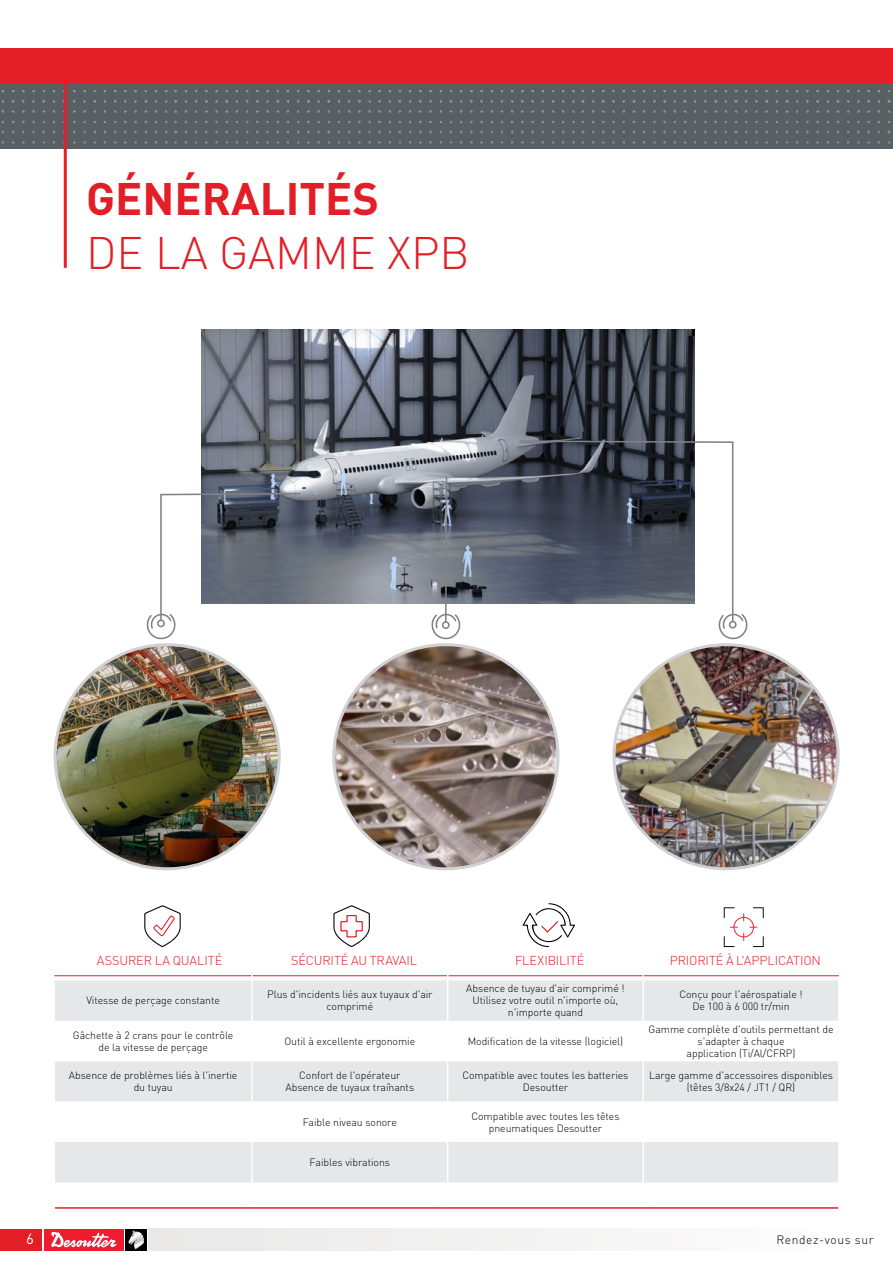
<style>
.page{position:relative;width:893px;height:1263px;background:#fff}
.page>*{position:absolute;margin:0;border:0;box-sizing:border-box;transform-origin:0 0}
.t1{font:300 45px "DIN";color:#e31e26}
.t2{font:700 45px "DIN";color:#e31e26}
.t3{font:15px "DIN";color:#fff}
.t4{font:300 12.75px "DIN";letter-spacing:-.005em;color:#e31e26}
.t5{font:300 12px "DIN";letter-spacing:.05em;color:#000}
.t6{font:300 10.5px/12px "DIN";letter-spacing:-.005em;color:#000;text-align:center}
</style>
<div class="page">
<div style="left:0;top:83px;width:893px;height:66px;background:#586063"></div>
<div style="left:0;top:49px;width:893px;height:34px;background:#e31e26"></div>
<div style="left:0;top:1229px;width:43px;height:21px;background:#e31e26"></div>
<svg style="left:125px;top:1229px;width:1px;height:21px"></svg>
<div style="left:126px;top:1229px;width:21px;height:21px;background:#000"></div>
<div style="left:44px;top:1229px;width:80px;height:21px;background:#ed1c2e"></div>
<svg style="left:51px;top:1231px;width:66px;height:16px"></svg>
<svg style="left:128px;top:1230px;width:16px;height:19px"></svg>
<div style="left:148px;top:1229px;width:675px;height:21px;background:#f3f2f1"></div>
<div style="left:55px;top:980px;width:783px;height:202px;background:#e6e7e8"></div>
<svg style="left:55px;top:1021px;width:783px;height:121px"></svg>
<hr style="left:642px;top:980px;width:2px;height:41px;background:#fff">
<hr style="left:642px;top:1021px;width:2px;height:40px;background:#fff">
<hr style="left:642px;top:1061px;width:2px;height:40px;background:#fff">
<hr style="left:642px;top:1101px;width:2px;height:41px;background:#fff">
<hr style="left:447px;top:980px;width:1px;height:41px;background:#fff">
<hr style="left:447px;top:1021px;width:1px;height:40px;background:#fff">
<hr style="left:447px;top:1061px;width:1px;height:40px;background:#fff">
<hr style="left:447px;top:1101px;width:1px;height:41px;background:#fff">
<hr style="left:251px;top:980px;width:2px;height:41px;background:#fff">
<hr style="left:251px;top:1021px;width:2px;height:40px;background:#fff">
<hr style="left:251px;top:1061px;width:2px;height:40px;background:#fff">
<hr style="left:251px;top:1142px;width:2px;height:40px;background:#fff">
<hr style="left:251px;top:1101px;width:2px;height:41px;background:#fff">
<hr style="left:447px;top:1142px;width:1px;height:40px;background:#fff">
<hr style="left:642px;top:1142px;width:2px;height:40px;background:#fff">
<hr style="left:55px;top:1207px;width:197px;height:2px;background:#e31e26">
<hr style="left:252px;top:1207px;width:196px;height:2px;background:#e31e26">
<hr style="left:448px;top:1207px;width:195px;height:2px;background:#e31e26">
<hr style="left:643px;top:1207px;width:195px;height:2px;background:#e31e26">
<hr style="left:54px;top:975px;width:197px;height:1px;background:#e31e26">
<hr style="left:253px;top:975px;width:194px;height:1px;background:#e31e26">
<hr style="left:448px;top:975px;width:194px;height:1px;background:#e31e26">
<hr style="left:644px;top:975px;width:195px;height:1px;background:#e31e26">
<svg style="left:144px;top:905px;width:37px;height:42px"></svg>
<img style="left:201px;top:329px;width:493px;height:274px">
<svg style="left:429px;top:475px;width:32px;height:165px"></svg>
<div style="left:442px;top:621px;width:8px;height:8px;border:2px solid #808285;border-radius:50%"></div>
<svg style="left:146px;top:492px;width:156px;height:148px"></svg>
<div style="left:157px;top:619px;width:8px;height:8px;border:2px solid #808285;border-radius:50%"></div>
<svg style="left:518px;top:440px;width:230px;height:200px"></svg>
<div style="left:729px;top:621px;width:8px;height:8px;border:2px solid #808285;border-radius:50%"></div>
<svg style="left:333px;top:905px;width:37px;height:42px"></svg>
<svg style="left:523px;top:903px;width:52px;height:44px"></svg>
<svg style="left:724px;top:907px;width:40px;height:40px"></svg>
<img style="left:54px;top:643px;width:227px;height:228px">
<img style="left:335px;top:646px;width:221px;height:223px">
<img style="left:616px;top:646px;width:221px;height:223px">
<hr style="left:64px;top:80px;width:3px;height:188px;background:#e31e26">
<h1 class="t2" style="left:86px;top:169px;width:294px">GÉNÉRALITÉS</h1>
<h1 class="t1" style="left:86px;top:225px;width:385px">DE LA GAMME XPB</h1>
<p class="t4" style="left:97px;top:953px;width:127px">ASSURER LA QUALITÉ</p>
<p class="t4" style="left:291px;top:953px;width:127px">SÉCURITÉ AU TRAVAIL</p>
<p class="t4" style="left:515px;top:953px;width:71px">FLEXIBILITÉ</p>
<p class="t4" style="left:670px;top:953px;width:153px">PRIORITÉ À L'APPLICATION</p>
<p class="t6" style="left:86px;top:994px;width:135px">Vitesse de perçage constante</p>
<p class="t6" style="left:267px;top:988px;width:167px">Plus d'incidents liés aux tuyaux d'air comprimé</p>
<p class="t6" style="left:466px;top:982px;width:160px">Absence de tuyau d'air comprimé !<br>Utilisez votre outil n'importe où, n'importe quand</p>
<p class="t6" style="left:679px;top:988px;width:125px">Conçu pour l'aérospatiale !<br>De 100 à 6 000 tr/min</p>
<p class="t6" style="left:73px;top:1029px;width:162px">Gâchette à 2 crans pour le contrôle de la vitesse de perçage</p>
<p class="t6" style="left:284px;top:1035px;width:132px">Outil à excellente ergonomie</p>
<p class="t6" style="left:468px;top:1035px;width:157px">Modification de la vitesse (logiciel)</p>
<p class="t6" style="left:649px;top:1023px;width:186px">Gamme complète d'outils permettant de s'adapter à chaque<br>application (Ti/Al/CFRP)</p>
<p class="t6" style="left:69px;top:1069px;width:170px">Absence de problèmes liés à l'inertie du tuyau</p>
<p class="t6" style="left:285px;top:1069px;width:130px">Confort de l'opérateur<br>Absence de tuyaux traînants</p>
<p class="t6" style="left:462px;top:1069px;width:168px">Compatible avec toutes les batteries<br>Desoutter</p>
<p class="t6" style="left:649px;top:1069px;width:185px">Large gamme d'accessoires disponibles (têtes 3/8x24 / JT1 / QR)</p>
<p class="t6" style="left:303px;top:1116px;width:96px">Faible niveau sonore</p>
<p class="t6" style="left:471px;top:1110px;width:150px">Compatible avec toutes les têtes pneumatiques Desoutter</p>
<p class="t6" style="left:310px;top:1156px;width:82px">Faibles vibrations</p>
<h2 class="t3" style="left:26px;top:1229px;width:9px">6</h2>
<p class="t5" style="left:776px;top:1232px;width:99px">Rendez-vous sur</p>
</div>
